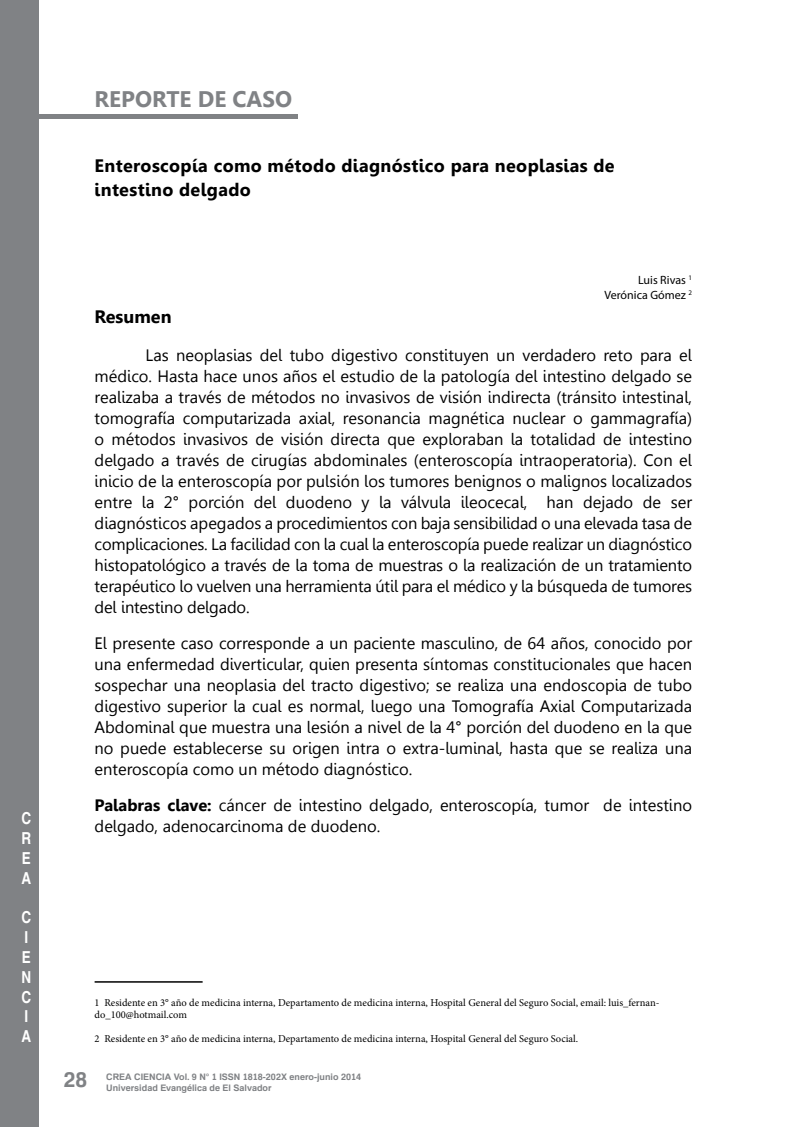
<style>
.page{position:relative;width:808px;height:1127px;background:#fff}
.page>*{position:absolute;margin:0;border:0;box-sizing:border-box;transform-origin:0 0}
.t1{font:700 22.5px "Leelawadee";color:#808285}
.t2{font:700 21px "Familiar Pro";color:#808285}
.t3{font:700 18px/24px "Leelawadee";letter-spacing:.02em;color:#000}
.t4{font:700 18px "Leelawadee";color:#000}
.t5{font:16.5px/21px "Leelawadee";color:#000;text-align:justify}
.t6{font:700 condensed 16.5px/19.8px "Helvetica";color:#fff;text-align:justify}
.t7{font:12px/15px "Myriad Hebrew";color:#000;text-align:right}
.t8{font:10.5px/12px "Minion Pro";color:#000}
.t9{font:700 9px/10.8px "Familiar Pro";color:#808285}
.s1{font-weight:700}
</style>
<div class="page">
<div style="left:0;top:0;width:38px;height:1127px;background:#808285"></div>
<hr style="left:95px;top:981px;width:108px;height:1px;background:#000">
<hr style="left:4px;top:115px;width:294px;height:4px;background:#808285">
<p class="t6" style="left:21px;top:809px;width:11px">C R E A</p>
<p class="t6" style="left:21px;top:908px;width:11px;text-align:left">C<br>I<br>E<br>N<br>C<br>I<br>A</p>
<h1 class="t1" style="left:95px;top:86px;width:199px">REPORTE DE CASO</h1>
<p class="t3" style="left:95px;top:153px;width:522px">Enteroscopía como método diagnóstico para neoplasias de intestino delgado</p>
<p class="t7" style="left:604px;top:273px;width:89px">Luis Rivas <sup>1<br></sup>Verónica Gómez <sup>2</sup></p>
<p class="t4" style="left:95px;top:306px;width:78px">Resumen</p>
<p class="t5" style="left:95px;top:345px;width:599px;text-indent:51px">Las neoplasias del tubo digestivo constituyen un verdadero reto para el médico. Hasta hace unos años el estudio de la patología del intestino delgado se realizaba a través de métodos no invasivos de visión indirecta (tránsito intestinal, tomografía computarizada axial, resonancia magnética nuclear o gammagrafía) o métodos invasivos de visión directa que exploraban la totalidad de intestino delgado a través de cirugías abdominales (enteroscopía intraoperatoria). Con el inicio de la enteroscopía por pulsión los tumores benignos o malignos localizados entre la 2° porción del duodeno y la válvula ileocecal, han dejado de ser diagnósticos apegados a procedimientos con baja sensibilidad o una elevada tasa de complicaciones. La facilidad con la cual la enteroscopía puede realizar un diagnóstico histopatológico a través de la toma de muestras o la realización de un tratamiento terapéutico lo vuelven una herramienta útil para el médico y la búsqueda de tumores del intestino delgado.</p>
<p class="t5" style="left:95px;top:633px;width:599px">El presente caso corresponde a un paciente masculino, de 64 años, conocido por una enfermedad diverticular, quien presenta síntomas constitucionales que hacen sospechar una neoplasia del tracto digestivo; se realiza una endoscopia de tubo digestivo superior la cual es normal, luego una Tomografía Axial Computarizada Abdominal que muestra una lesión a nivel de la 4° porción del duodeno en la que no puede establecerse su origen intra o extra-luminal, hasta que se realiza una enteroscopía como un método diagnóstico.</p>
<p class="t5" style="left:95px;top:795px;width:599px"><span class="s1">Palabras clave:</span> cáncer de intestino delgado, enteroscopía, tumor de intestino delgado, adenocarcinoma de duodeno.</p>
<p class="t8" style="left:95px;top:996px;width:566px">1 Residente en 3° año de medicina interna, Departamento de medicina interna, Hospital General del Seguro Social, email: luis_fernan&shy;do_100@hotmail.com</p>
<p class="t8" style="left:95px;top:1032px;width:485px">2 Residente en 3° año de medicina interna, Departamento de medicina interna, Hospital General del Seguro Social.</p>
<p class="t2" style="left:64px;top:1067px;width:25px">28</p>
<p class="t9" style="left:106px;top:1071px;width:256px">CREA CIENCIA Vol. 9 N° 1 ISSN 1818-202X enero-junio 2014<br>Universidad Evangélica de El Salvador</p>
</div>
